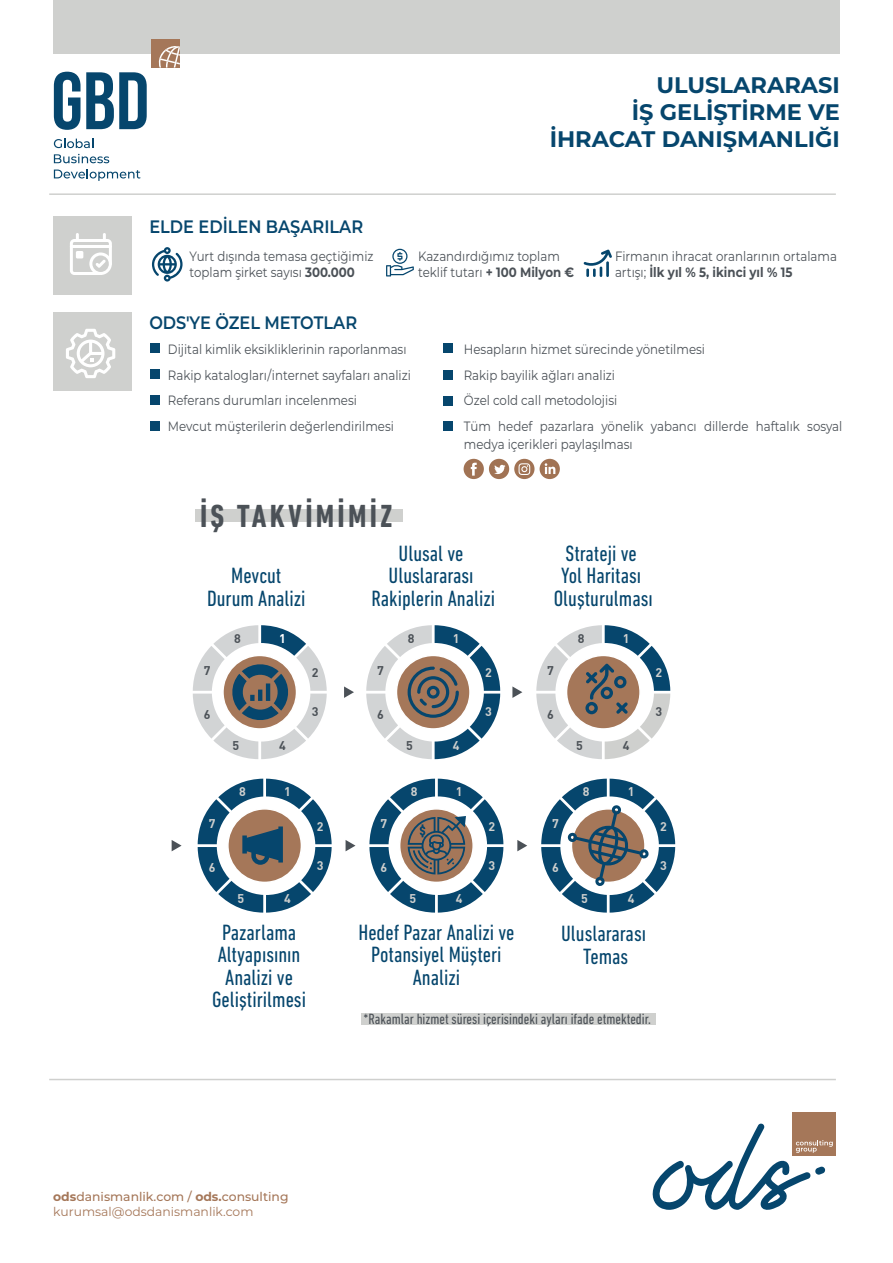
<style>
.page{position:relative;width:893px;height:1263px;background:#fff}
.page>*{position:absolute;margin:0;border:0;box-sizing:border-box;transform-origin:0 0}
.t1{font:700 condensed 32.55px "DIN Next LT Pro";letter-spacing:.1em;color:#4b5157}
.t2{font:condensed 22.5px/22.5px "DIN Next LT Pro";color:#06466d;text-align:center}
.t3{font:700 22.5px/27px "Montserrat";color:#06466d;text-align:right}
.t4{font:600 18px "Montserrat";color:#06466d;scale:.9 1}
.t5{font:condensed 15.15px "DIN Next LT Pro";color:#4b5157}
.t6{font:13.5px/25.5px "Montserrat";color:#4b5157;scale:.87 1}
.t7{font:700 12.45px "DIN";color:#cfd0ce}
.t8{font:700 12.45px "DIN";color:#4b5157}
.t9{font:700 12.45px "DIN";color:#fff}
.t10{font:12.3px/14.9px "Montserrat";color:#a57759}
.s1{font-weight:700}
.s2{font-weight:500}
</style>
<div class="page">
<div style="left:53px;top:0;width:787px;height:53px;background:#cfd0ce"></div>
<svg style="left:54px;top:139px;width:39px;height:9px"></svg>
<svg style="left:54px;top:154px;width:55px;height:9px"></svg>
<svg style="left:54px;top:169px;width:87px;height:12px"></svg>
<svg style="left:54px;top:72px;width:93px;height:58px"></svg>
<div style="left:151px;top:39px;width:29px;height:29px;background:#a57759"></div>
<svg style="left:159px;top:46px;width:22px;height:22px"></svg>
<div style="left:793px;top:1113px;width:43px;height:43px;background:#a57759"></div>
<svg style="left:652px;top:1123px;width:181px;height:87px"></svg>
<hr style="left:49px;top:1079px;width:787px;height:1px;background:#cfd0ce">
<hr style="left:49px;top:193px;width:787px;height:2px;background:#cfd0ce">
<div style="left:53px;top:313px;width:78px;height:78px;background:#cfd0ce"></div>
<div style="left:53px;top:216px;width:78px;height:79px;background:#cfd0ce"></div>
<div style="left:362px;top:1013px;width:294px;height:11px;background:#cfd0ce"></div>
<svg style="left:172px;top:840px;width:10px;height:11px"></svg>
<div style="left:195px;top:509px;width:208px;height:13px;background:#cfd0ce"></div>
<svg style="left:344px;top:686px;width:10px;height:12px"></svg>
<svg style="left:512px;top:686px;width:10px;height:12px"></svg>
<svg style="left:193px;top:625px;width:134px;height:134px"></svg>
<svg style="left:366px;top:625px;width:134px;height:134px"></svg>
<svg style="left:536px;top:625px;width:134px;height:134px"></svg>
<svg style="left:346px;top:840px;width:9px;height:11px"></svg>
<svg style="left:517px;top:840px;width:10px;height:11px"></svg>
<svg style="left:198px;top:779px;width:134px;height:134px"></svg>
<svg style="left:369px;top:779px;width:134px;height:134px"></svg>
<svg style="left:541px;top:779px;width:134px;height:134px"></svg>
<svg style="left:66px;top:329px;width:49px;height:49px"></svg>
<svg style="left:70px;top:233px;width:42px;height:42px"></svg>
<div style="left:76px;top:251px;width:7px;height:7px;background:#fff;border-radius:2px"></div>
<svg style="left:152px;top:247px;width:31px;height:35px"></svg>
<svg style="left:584px;top:249px;width:28px;height:28px"></svg>
<div style="left:151px;top:344px;width:9px;height:9px;background:#06466d"></div>
<div style="left:151px;top:370px;width:9px;height:9px;background:#06466d"></div>
<div style="left:151px;top:395px;width:9px;height:10px;background:#06466d"></div>
<div style="left:151px;top:421px;width:9px;height:9px;background:#06466d"></div>
<div style="left:444px;top:344px;width:9px;height:9px;background:#06466d"></div>
<div style="left:444px;top:371px;width:9px;height:9px;background:#06466d"></div>
<div style="left:444px;top:397px;width:9px;height:9px;background:#06466d"></div>
<div style="left:444px;top:421px;width:9px;height:9px;background:#06466d"></div>
<svg style="left:464px;top:459px;width:70px;height:20px"></svg>
<svg style="left:540px;top:459px;width:20px;height:20px"></svg>
<svg style="left:386px;top:249px;width:28px;height:27px"></svg>
<h3 class="t4" style="left:149px;top:214px;width:239px">ELDE EDİLEN BAŞARILAR</h3>
<p class="t6" style="left:190px;top:247px;width:213px;line-height:16.2px">Yurt dışında temasa geçtiğimiz toplam şirket sayısı <span class="s1">300.000</span></p>
<h3 class="t4" style="left:149px;top:310px;width:232px">ODS'YE ÖZEL METOTLAR</h3>
<h2 class="t3" style="left:550px;top:70px;width:292px">ULUSLARARASI<br>İŞ GELİŞTİRME VE<br>İHRACAT DANIŞMANLIĞI</h2>
<p class="t6" style="left:418px;top:247px;width:181px;line-height:16.2px">Kazandırdığımız toplam teklif tutarı <span class="s1">+ 100 Milyon €</span></p>
<p class="t6" style="left:615px;top:247px;width:257px;line-height:16.2px">Firmanın ihracat oranlarının ortalama artışı; <span class="s1">İlk yıl % 5, ikinci yıl % 15</span></p>
<p class="t6" style="left:168px;top:336px;width:281px">Dijital kimlik eksikliklerinin raporlanması Rakip katalogları/internet sayfaları analizi Referans durumları incelenmesi<br>Mevcut müşterilerin değerlendirilmesi</p>
<p class="t6" style="left:464px;top:336px;width:437px">Hesapların hizmet sürecinde yönetilmesi<br>Rakip bayilik ağları analizi<br>Özel cold call metodolojisi<br>Tüm hedef pazarlara yönelik yabancı dillerde haftalık sosyal</p>
<p class="t6" style="left:464px;top:431px;width:196px">medya içerikleri paylaşılması</p>
<h1 class="t1" style="left:200px;top:498px;width:194px">İŞ TAKVİMİMİZ</h1>
<h2 class="t2" style="left:207px;top:564px;width:100px">Mevcut<br>Durum Analizi</h2>
<p class="t9" style="left:279px;top:630px;width:8px">1</p>
<p class="t8" style="left:312px;top:665px;width:8px">2</p>
<p class="t8" style="left:312px;top:703px;width:8px">3</p>
<p class="t8" style="left:233px;top:737px;width:8px">5</p>
<p class="t8" style="left:279px;top:737px;width:8px">4</p>
<h2 class="t2" style="left:371px;top:542px;width:125px">Ulusal ve<br>Uluslararası<br>Rakiplerin Analizi</h2>
<p class="t7" style="left:453px;top:630px;width:8px">1</p>
<p class="t7" style="left:485px;top:665px;width:8px">2</p>
<p class="t7" style="left:485px;top:703px;width:8px">3</p>
<p class="t8" style="left:406px;top:737px;width:8px">5</p>
<p class="t7" style="left:453px;top:737px;width:8px">4</p>
<p class="t8" style="left:234px;top:630px;width:8px">8</p>
<p class="t8" style="left:408px;top:630px;width:8px">8</p>
<p class="t8" style="left:204px;top:662px;width:8px">7</p>
<p class="t8" style="left:377px;top:662px;width:8px">7</p>
<p class="t8" style="left:204px;top:706px;width:8px">6</p>
<p class="t8" style="left:377px;top:706px;width:8px">6</p>
<h2 class="t2" style="left:554px;top:542px;width:101px">Strateji ve<br>Yol Haritası<br>Oluşturulması</h2>
<p class="t7" style="left:623px;top:630px;width:8px">1</p>
<p class="t8" style="left:578px;top:630px;width:8px">8</p>
<p class="t8" style="left:547px;top:662px;width:8px">7</p>
<p class="t8" style="left:547px;top:706px;width:8px">6</p>
<p class="t8" style="left:576px;top:737px;width:8px">5</p>
<p class="t8" style="left:623px;top:737px;width:8px">4</p>
<p class="t7" style="left:655px;top:665px;width:8px">2</p>
<p class="t8" style="left:655px;top:703px;width:8px">3</p>
<p class="t7" style="left:209px;top:815px;width:8px">7</p>
<p class="t7" style="left:209px;top:860px;width:8px">6</p>
<p class="t7" style="left:239px;top:783px;width:8px">8</p>
<p class="t7" style="left:456px;top:783px;width:8px">1</p>
<p class="t7" style="left:411px;top:783px;width:8px">8</p>
<p class="t7" style="left:628px;top:783px;width:8px">1</p>
<p class="t7" style="left:583px;top:783px;width:8px">8</p>
<p class="t7" style="left:284px;top:783px;width:8px">1</p>
<p class="t7" style="left:238px;top:890px;width:8px">5</p>
<p class="t7" style="left:284px;top:890px;width:8px">4</p>
<p class="t7" style="left:317px;top:818px;width:8px">2</p>
<p class="t7" style="left:317px;top:857px;width:8px">3</p>
<p class="t7" style="left:380px;top:815px;width:8px">7</p>
<p class="t7" style="left:380px;top:860px;width:8px">6</p>
<p class="t7" style="left:409px;top:890px;width:8px">5</p>
<p class="t7" style="left:456px;top:890px;width:8px">4</p>
<p class="t7" style="left:488px;top:818px;width:8px">2</p>
<p class="t7" style="left:488px;top:857px;width:8px">3</p>
<p class="t7" style="left:552px;top:815px;width:8px">7</p>
<p class="t7" style="left:552px;top:860px;width:8px">6</p>
<p class="t7" style="left:581px;top:890px;width:8px">5</p>
<p class="t7" style="left:628px;top:890px;width:8px">4</p>
<h2 class="t2" style="left:212px;top:920px;width:95px">Pazarlama<br>Altyapısının<br>Analizi ve<br>Geliştirilmesi</h2>
<h2 class="t2" style="left:358px;top:920px;width:157px">Hedef Pazar Analizi ve<br>Potansiyel Müşteri<br>Analizi</h2>
<h2 class="t2" style="left:561px;top:922px;width:86px">Uluslararası<br>Temas</h2>
<p class="t5" style="left:363px;top:1011px;width:289px">*Rakamlar hizmet süresi içerisindeki ayları ifade etmektedir.</p>
<p class="t7" style="left:660px;top:818px;width:8px">2</p>
<p class="t7" style="left:660px;top:857px;width:8px">3</p>
<p class="t10" style="left:53px;top:1188px;width:237px"><span class="s1">ods</span><span class="s2">danismanlik.com /</span> <span class="s1">ods.</span><span class="s2">consulting </span>kurumsal@odsdanismanlik.com</p>
</div>
